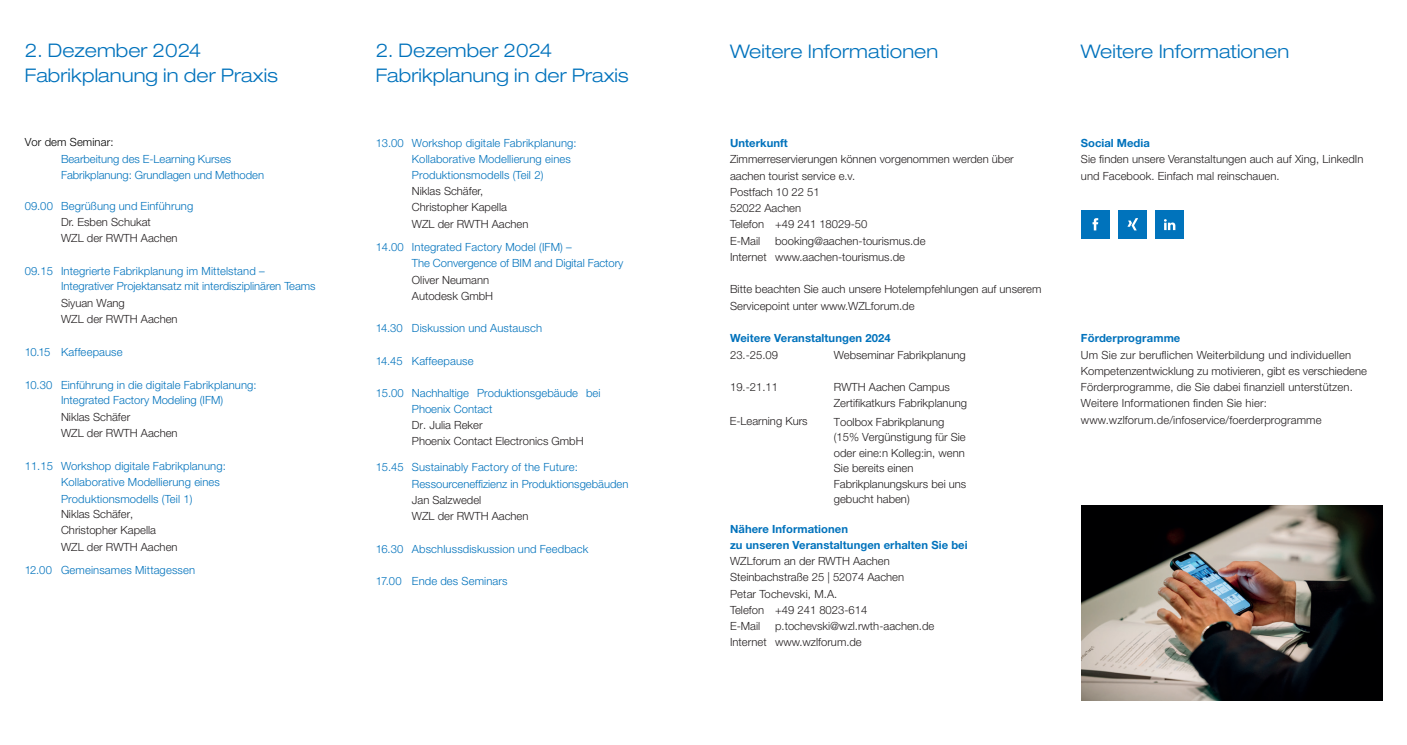
<style>
.page{position:relative;width:1407px;height:745px;background:#fff}
.page>*{position:absolute;margin:0;border:0;box-sizing:border-box;transform-origin:0 0}
.t1{font:300 expanded 18.75px/25px "Helvetica Neue LT Std";letter-spacing:.005em;color:#0072bc}
.t2{font:300 11.25px/16.2px "Helvetica Neue LT Std";color:#231f20}
.t3{font:300 11.25px/16.2px "Helvetica Neue LT Std";letter-spacing:.01em;color:#0072bc}
.t4{font:700 11.25px/16.2px "Helvetica Neue LT Std";letter-spacing:.005em;color:#0072bc}
.t5{font:300 11.25px "Helvetica Neue LT Std";letter-spacing:.01em;color:#000}
</style>
<div class="page">
<div style="left:1081px;top:210px;width:28px;height:29px;background:#0073bc"></div>
<svg style="left:1092px;top:218px;width:6px;height:12px"></svg>
<div style="left:1118px;top:210px;width:29px;height:29px;background:#0073bc"></div>
<svg style="left:1127px;top:218px;width:11px;height:12px"></svg>
<div style="left:1155px;top:210px;width:29px;height:29px;background:#0073bc"></div>
<svg style="left:1164px;top:219px;width:11px;height:11px"></svg>
<img style="left:1082px;top:505px;width:300px;height:195px">
<h1 class="t1" style="left:25px;top:37px;width:254px">2. Dezember 2024<br>Fabrikplanung in der Praxis</h1>
<h1 class="t1" style="left:730px;top:38px;width:210px">Weitere Informationen</h1>
<h1 class="t1" style="left:376px;top:37px;width:254px">2. Dezember 2024<br>Fabrikplanung in der Praxis</h1>
<p class="t5" style="left:25px;top:135px;width:90px">Vor dem Seminar:</p>
<p class="t3" style="left:61px;top:151px;width:204px">Bearbeitung des E-Learning Kurses<br>Fabrikplanung: Grundlagen und Methoden</p>
<p class="t3" style="left:25px;top:197px;width:170px">09.00 Begrüßung und Einführung</p>
<p class="t2" style="left:61px;top:213px;width:118px">Dr. Esben Schukat<br>WZL der RWTH Aachen</p>
<p class="t3" style="left:61px;top:263px;width:256px;line-height:15.4px;text-indent:-36px">09.15 Integrierte Fabrikplanung im Mittelstand –<br>Integrativer Projektansatz mit interdisziplinären Teams</p>
<p class="t2" style="left:61px;top:294px;width:118px;line-height:15.9px">Siyuan Wang<br>WZL der RWTH Aachen</p>
<p class="t3" style="left:25px;top:343px;width:99px">10.15 Kaffeepause</p>
<p class="t3" style="left:25px;top:376px;width:233px;line-height:15.4px;text-align:center">10.30 Einführung in die digitale Fabrikplanung:<br>Integrated Factory Modeling (IFM)</p>
<p class="t2" style="left:61px;top:408px;width:118px;line-height:15.9px">Niklas Schäfer<br>WZL der RWTH Aachen</p>
<p class="t3" style="left:61px;top:457px;width:166px;text-indent:-36px">11.15 Workshop digitale Fabrikplanung:<br>Kollaborative Modellierung eines<br>Produktionsmodells (Teil 1)</p>
<p class="t2" style="left:61px;top:505px;width:118px;line-height:16.6px">Niklas Schäfer,<br>Christopher Kapella<br>WZL der RWTH Aachen</p>
<p class="t3" style="left:25px;top:561px;width:172px">12.00 Gemeinsames Mittagessen</p>
<p class="t4" style="left:730px;top:135px;width:59px">Unterkunft</p>
<p class="t2" style="left:730px;top:151px;width:285px">Zimmerreservierungen können vorgenommen werden über aachen tourist service e.v.<br>Postfach 10 22 51<br>52022 Aachen<br>Telefon +49 241 18029-50<br>E-Mail</p>
<p class="t3" style="left:412px;top:135px;width:166px;line-height:15.9px;text-indent:-36px">13.00 Workshop digitale Fabrikplanung:<br>Kollaborative Modellierung eines<br>Produktionsmodells (Teil 2)</p>
<p class="t2" style="left:412px;top:182px;width:118px;line-height:16.6px">Niklas Schäfer,<br>Christopher Kapella<br>WZL der RWTH Aachen</p>
<p class="t3" style="left:412px;top:238px;width:213px;text-indent:-36px">14.00 Integrated Factory Model (IFM) –<br>The Convergence of BIM and Digital Factory</p>
<p class="t2" style="left:412px;top:271px;width:83px">Oliver Neumann<br>Autodesk GmbH</p>
<p class="t3" style="left:376px;top:320px;width:168px">14.30 Diskussion und Austausch</p>
<p class="t3" style="left:376px;top:352px;width:99px">14.45 Kaffeepause</p>
<p class="t3" style="left:376px;top:385px;width:226px">15.00 Nachhaltige Produktionsgebäude bei</p>
<p class="t2" style="left:730px;top:232px;width:197px;text-indent:45px">booking@aachen-tourismus.de<br>Internet www.aachen-tourismus.de</p>
<p class="t2" style="left:730px;top:281px;width:313px">Bitte beachten Sie auch unsere Hotelempfehlungen auf unserem<br>Servicepoint unter www.WZLforum.de</p>
<p class="t4" style="left:730px;top:329px;width:162px">Weitere Veranstaltungen 2024</p>
<p class="t2" style="left:730px;top:346px;width:49px">23.-25.09</p>
<p class="t2" style="left:730px;top:378px;width:49px">19.-21.11</p>
<p class="t2" style="left:834px;top:346px;width:133px">Webseminar Fabrikplanung</p>
<p class="t2" style="left:834px;top:378px;width:135px">RWTH Aachen Campus<br>Zertifikatkurs Fabrikplanung</p>
<p class="t2" style="left:834px;top:414px;width:134px;line-height:15.4px">Toolbox Fabrikplanung (15% Vergünstigung für Sie oder eine:n Kolleg:in, wenn<br>Sie bereits einen<br>Fabrikplanungskurs bei uns gebucht haben)</p>
<p class="t3" style="left:412px;top:400px;width:82px">Phoenix Contact</p>
<p class="t2" style="left:412px;top:416px;width:173px;line-height:15.9px">Dr. Julia Reker<br>Phoenix Contact Electronics GmbH</p>
<p class="t2" style="left:730px;top:412px;width:79px">E-Learning Kurs</p>
<p class="t3" style="left:412px;top:458px;width:218px;text-indent:-36px">15.45 Sustainably Factory of the Future:<br>Ressourceneffizienz in Produktionsgebäuden</p>
<p class="t2" style="left:412px;top:491px;width:118px">Jan Salzwedel<br>WZL der RWTH Aachen</p>
<p class="t3" style="left:376px;top:540px;width:214px">16.30 Abschlussdiskussion und Feedback</p>
<p class="t3" style="left:376px;top:572px;width:133px">17.00 Ende des Seminars</p>
<p class="t4" style="left:730px;top:519px;width:239px">Nähere Informationen<br>zu unseren Veranstaltungen erhalten Sie bei</p>
<p class="t2" style="left:730px;top:552px;width:176px">WZLforum an der RWTH Aachen<br>Steinbachstraße 25 | 52074 Aachen<br>Petar Tochevski, M.A.<br>Telefon +49 241 8023-614<br>E-Mail</p>
<p class="t2" style="left:730px;top:617px;width:206px;text-indent:45px">p.tochevski@wzl.rwth-aachen.de<br>Internet www.wzlforum.de</p>
<h1 class="t1" style="left:1081px;top:38px;width:210px">Weitere Informationen</h1>
<p class="t4" style="left:1081px;top:135px;width:70px">Social Media</p>
<p class="t2" style="left:1081px;top:151px;width:284px">Sie finden unsere Veranstaltungen auch auf Xing, LinkedIn und Facebook. Einfach mal reinschauen.</p>
<p class="t4" style="left:1081px;top:330px;width:101px">Förderprogramme</p>
<p class="t2" style="left:1081px;top:346px;width:287px">Um Sie zur beruflichen Weiterbildung und individuellen Kompetenzentwicklung zu motivieren, gibt es verschiedene Förderprogramme, die Sie dabei finanziell unterstützen.<br>Weitere Informationen finden Sie hier: www.wzlforum.de/infoservice/foerderprogramme</p>
</div>
